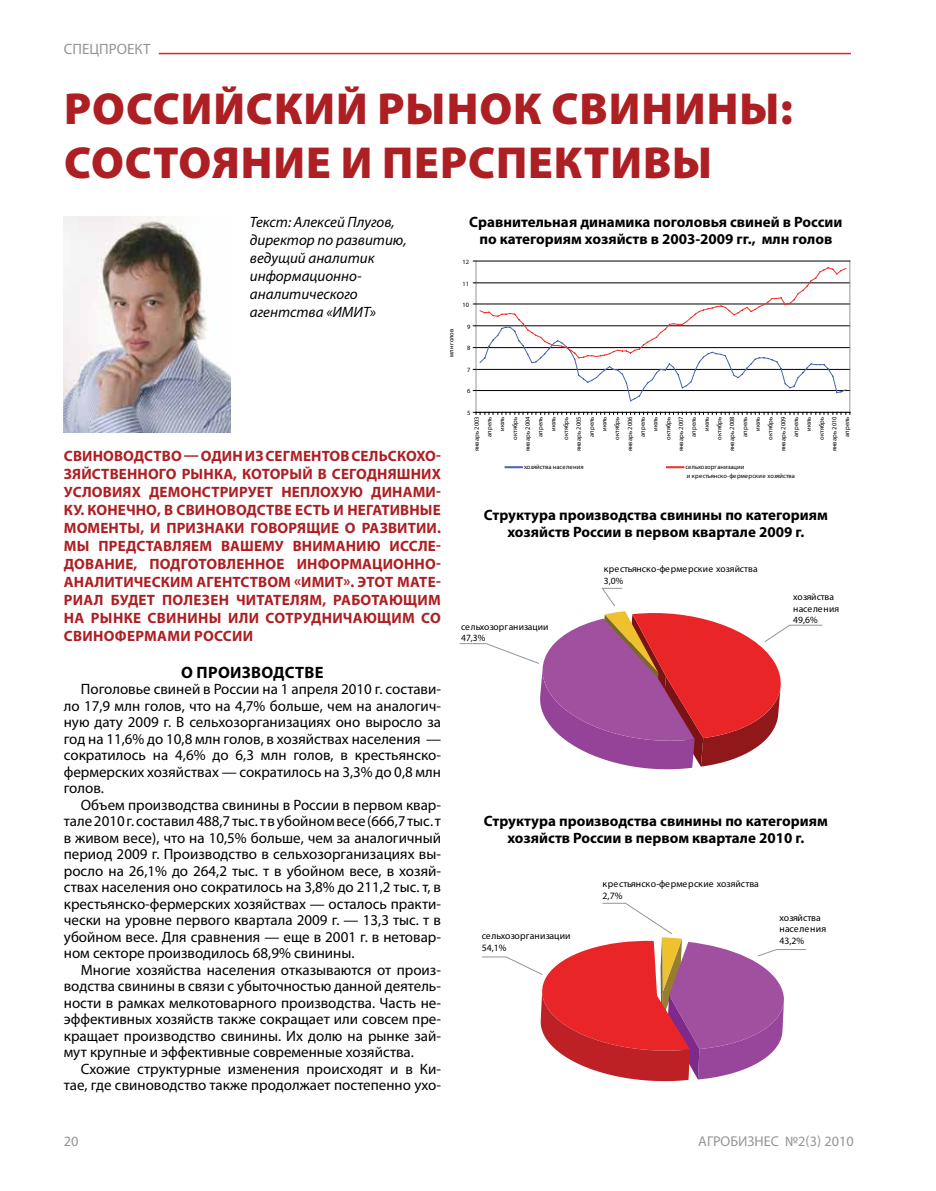
<style>
.page{position:relative;width:936px;height:1191px;background:#fff}
.page>*{position:absolute;margin:0;border:0;box-sizing:border-box;transform-origin:0 0}
.t1{font:900 45px/54px "Myriad Pro";letter-spacing:.02em;color:#ad1f23}
.t2{font:700 16.5px "Myriad Pro";color:#000}
.t3{font:15px/16.5px "Myriad Pro";color:#000;text-align:justify}
.t4{font:700 15px/18px "Myriad Pro";letter-spacing:.01em;color:#ad1f23}
.t5{font:700 15px/16.5px "Myriad Pro";color:#000;text-align:center}
.t6{font:italic 15px/18px "Myriad Pro";color:#000}
.t7{font:15px "Myriad Pro";color:#939598}
.t8{font:14.25px "Myriad Pro";color:#939598}
.t9{font:9.75px/11.7px "Myriad Pro";color:#000}
.t10{font:9.6px/11.4px "Myriad Pro";color:#000}
.t11{font:6.45px/12.8px "Myriad Pro";color:#000;text-align:right}
.t12{font:6.45px/9.6px "Myriad Pro";letter-spacing:.02em;color:#000}
</style>
<div class="page">
<img style="left:64px;top:216px;width:167px;height:216px">
<hr style="left:159px;top:53px;width:691px;height:1px;background:#ed1e24">
<hr style="left:476px;top:390px;width:373px;height:1px;background:#000">
<hr style="left:476px;top:369px;width:373px;height:1px;background:#000">
<hr style="left:476px;top:347px;width:373px;height:1px;background:#000">
<hr style="left:476px;top:325px;width:373px;height:1px;background:#000">
<hr style="left:476px;top:304px;width:373px;height:1px;background:#000">
<hr style="left:476px;top:282px;width:373px;height:1px;background:#000">
<hr style="left:849px;top:261px;width:1px;height:151px;background:#949698">
<hr style="left:475px;top:261px;width:1px;height:151px;background:#949698">
<hr style="left:473px;top:261px;width:376px;height:1px;background:#000">
<svg style="left:473px;top:412px;width:377px;height:2px"></svg>
<svg style="left:473px;top:267px;width:373px;height:135px"></svg>
<svg style="left:505px;top:466px;width:17px;height:2px"></svg>
<svg style="left:667px;top:466px;width:16px;height:2px"></svg>
<svg style="left:459px;top:587px;width:364px;height:182px"></svg>
<svg style="left:482px;top:902px;width:324px;height:179px"></svg>
<p class="t7" style="left:64px;top:40px;width:88px">СПЕЦПРОЕКТ</p>
<h1 class="t1" style="left:64px;top:80px;width:730px">Российский рынок свинины: состояние и перспективы</h1>
<p class="t6" style="left:250px;top:213px;width:158px">Текст: Алексей Плугов, директор по развитию, ведущий аналитик информационно&shy;аналитического агентства «ИМИТ»</p>
<p class="t5" style="left:469px;top:213px;width:374px">Cравнительная динамика поголовья свиней в России по категориям хозяйств в 2003-2009 гг., млн голов</p>
<p class="t11" style="left:516px;top:233px;width:277px">Сравнительная динамика поголовья свиней в России по категориям хозяйств в 2003-2009 годах,</p>
<p class="t11" style="left:462px;top:255px;width:8px">12</p>
<p class="t11" style="left:462px;top:277px;width:8px">11</p>
<p class="t11" style="left:462px;top:298px;width:8px">10</p>
<p class="t4" style="left:64px;top:447px;width:378px">Свиноводство — один из сегментов сельскохо&shy;зяйственного</p>
<p class="t4" style="left:182px;top:465px;width:178px">рынка, который в сегод</p>
<p class="t4" style="left:64px;top:465px;width:378px;text-align:justify;text-indent:313px">няшних условиях демонстрирует неплохую динами&shy;ку. Конечно, в свиноводстве есть и негативные мом</p>
<p class="t4" style="left:64px;top:519px;width:378px;text-align:justify;text-indent:36px">енты, и признаки говорящие о развитии.<br>Мы представляем вашему вниманию иссле&shy;дование, подго</p>
<p class="t4" style="left:198px;top:555px;width:131px">товленное информ</p>
<p class="t4" style="left:64px;top:555px;width:378px;text-indent:298px">ационно&shy;аналитическим агентством «ИМИТ». Этот мате&shy;риал будет полезен читателям, работающим на рынке свинины или сотрудничающим со свинофермами России</p>
<p class="t2" style="left:181px;top:661px;width:28px">О про</p>
<p class="t2" style="left:230px;top:661px;width:95px">изводстве</p>
<p class="t3" style="left:64px;top:681px;width:379px;text-indent:17px">Поголовье свиней в России на 1 апреля 2010 г. состави&shy;ло 17,9 млн голов, что на 4,7% больше, чем на аналогич&shy;ную дату 2009 г. В сельхозорганизациях оно выросло за год на 11,6% до 10,8 млн голов, в хозяйствах населения — сократилось на 4,6% до 6,3 млн голов, в крестьянско&shy;фермерских хозяйствах — сократилось на 3,3% до 0,8 млн голов.</p>
<p class="t3" style="left:64px;top:796px;width:379px;text-indent:17px">Объем производства свинины в России в первом квар&shy;тале 2010 г. составил 488,7 тыс. т в убойном весе (666,7 тыс. т в живом весе), что на 10,5% больше, чем за аналогичный период 2009 г. Производство в сельхозорганизациях вы&shy;росло на 26,1% до 264,2 тыс. т в убойном весе, в хозяй&shy;ствах населения оно сократилось на 3,8% до 211,2 тыс. т, в крестьянско-фермерских хозяйствах — осталось практи&shy;чески на уровне первого квартала 2009 г. — 13,3 тыс. т в убойном весе. Для сравнения — еще в 2001 г. в нетовар&shy;ном секторе производилось 68,9% свинины.</p>
<p class="t3" style="left:64px;top:961px;width:379px;text-indent:17px">Многие хозяйства населения отказываются от произ&shy;водства свинины в связи с убыточностью данной деятель&shy;ности в рамках мелкотоварного производства. Часть не&shy;эффективных хозяйств также сокращает или совсем пре&shy;кращает производство свинины. Их долю на рынке зай&shy;мут крупные и эффективные современные хозяйства.</p>
<p class="t3" style="left:64px;top:1060px;width:379px;text-align:right">Схожие структурные изменения происходят и в Ки&shy;тае, где свиноводство также продолжает постепенно ухо-</p>
<p class="t11" style="left:445px;top:357px;width:30px;rotate:-90deg">млн голов</p>
<p class="t11" style="left:467px;top:320px;width:5px">9</p>
<p class="t11" style="left:467px;top:342px;width:5px">8</p>
<p class="t11" style="left:467px;top:363px;width:5px">7</p>
<p class="t11" style="left:467px;top:384px;width:5px">6</p>
<p class="t11" style="left:467px;top:406px;width:5px">5</p>
<p class="t11" style="left:470px;top:451px;width:36px;rotate:-90deg">январь 2003 апрель июль октябрь январь 2004 апрель июль октябрь январь 2005 апрель июль октябрь январь 2006 апрель июль октябрь январь 2007 апрель июль октябрь январь 2008 апрель июль октябрь январь 2009 апрель июль октябрь январь 2010 апрель</p>
<p class="t11" style="left:524px;top:460px;width:61px">хозяйства населения</p>
<p class="t12" style="left:685px;top:462px;width:111px">сельхозорганизации<br>и крестьянско-фермерские хозяйства</p>
<p class="t5" style="left:484px;top:506px;width:345px">Структура производства свинины по категориям хозяйств России в первом квартале 2009 г.</p>
<p class="t10" style="left:603px;top:563px;width:155px">крестьянско-фермерские хозяйства<br>3,0%</p>
<p class="t10" style="left:461px;top:621px;width:89px">сельхозорганизации<br>47,3%</p>
<p class="t10" style="left:793px;top:591px;width:48px">хозяйства населения<br>49,6%</p>
<p class="t5" style="left:484px;top:812px;width:345px">Структура производства свинины по категориям хозяйств России в первом квартале 2010 г.</p>
<p class="t9" style="left:481px;top:929px;width:90px">сельхозорганизации<br>54,1%</p>
<p class="t9" style="left:602px;top:877px;width:158px">крестьянско-фермерские хозяйства<br>2,7%</p>
<p class="t9" style="left:779px;top:911px;width:48px">хозяйства населения<br>43,2%</p>
<p class="t8" style="left:64px;top:1132px;width:16px">20</p>
<p class="t8" style="left:698px;top:1132px;width:157px">АГРОБИЗНЕС №2(3) 2010</p>
</div>
